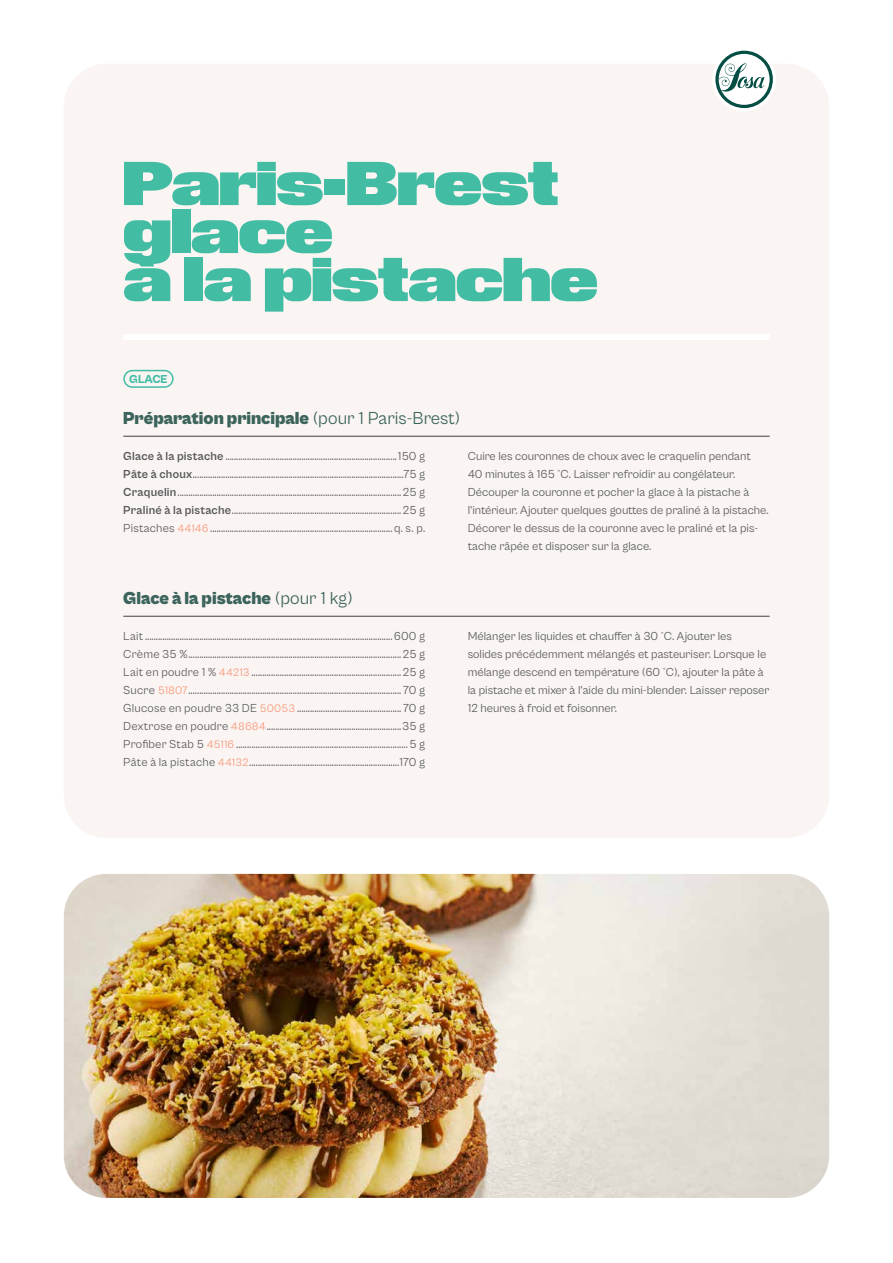
<style>
.page{position:relative;width:893px;height:1263px;background:#fff}
.page>*{position:absolute;margin:0;border:0;box-sizing:border-box;transform-origin:0 0}
.t1{font:60px/48px "Tempel Grotesk";color:#42bda3}
.t2{font:900 18px "Cabinet Grotesk";color:#3c645c}
.t3{font:12px/18px "Cabinet Grotesk";color:#58595b;text-align:justify}
.t4{font:800 12px "Cabinet Grotesk";letter-spacing:-.015em;color:#42bda3}
.s1{font-weight:400}
.s2{font-weight:700}
.s3{font-size:11.25px;color:#f79677}
</style>
<div class="page">
<div style="left:64px;top:64px;width:765px;height:774px;background:#faf5f3;border-radius:43px"></div>
<img style="left:64px;top:874px;width:765px;height:324px">
<div style="left:123px;top:334px;width:647px;height:6px;background:#fff"></div>
<hr style="left:123px;top:436px;width:647px;height:1px;background:#414042">
<hr style="left:123px;top:616px;width:647px;height:1px;background:#414042">
<div style="left:123px;top:370px;width:51px;height:18px;border:2px solid #42bda3;border-radius:8px"></div>
<div style="left:712px;top:47px;width:64px;height:64px;background:#fff;border-radius:50%"></div>
<svg style="left:715px;top:51px;width:58px;height:57px"></svg>
<h1 class="t1" style="left:123px;top:167px;width:476px">Paris-Brest glace<br>à la pistache</h1>
<p class="t4" style="left:129px;top:372px;width:40px">GLACE</p>
<h2 class="t2" style="left:123px;top:408px;width:338px">Préparation principale <span class="s1">(pour 1 Paris-Brest)</span></h2>
<p class="t3" style="left:123px;top:447px;width:303px"><span class="s2">Glace à la pistache</span> ...............................................................................150 g <span class="s2">Pâte à choux</span>.................................................................................................75 g <span class="s2">Craquelin</span>.......................................................................................................25 g <span class="s2">Praliné à la pistache</span>..............................................................................25 g Pistaches <span class="s3">44146</span>....................................................................................q. s. p.</p>
<p class="t3" style="left:468px;top:447px;width:302px;text-align:left">Cuire les couronnes de choux avec le craquelin pendant 40 minutes à 165 °C. Laisser refroidir au congélateur.<br>Découper la couronne et pocher la glace à la pistache à l’intérieur. Ajouter quelques gouttes de praliné à la pistache.<br>Décorer le dessus de la couronne avec le praliné et la pis&shy;tache râpée et disposer sur la glace.</p>
<h2 class="t2" style="left:123px;top:588px;width:231px">Glace à la pistache <span class="s1">(pour 1 kg)</span></h2>
<p class="t3" style="left:123px;top:627px;width:303px">Lait..................................................................................................................600 g Crème 35 %..................................................................................................25 g Lait en poudre 1 % <span class="s3">44213</span> .....................................................................25 g Sucre <span class="s3">51807</span>.................................................................................................. 70 g Glucose en poudre 33 DE <span class="s3">50053</span> ................................................ 70 g Dextrose en poudre <span class="s3">48684</span>..............................................................35 g Profiber Stab 5 <span class="s3">45116</span> ...............................................................................5 g Pâte à la pistache <span class="s3">44132</span>.....................................................................170 g</p>
<p class="t3" style="left:468px;top:627px;width:303px;text-align:left">Mélanger les liquides et chauffer à 30 °C. Ajouter les solides précédemment mélangés et pasteuriser. Lorsque le mélange descend en température (60 °C), ajouter la pâte à la pistache et mixer à l’aide du mini-blender. Laisser reposer 12 heures à froid et foisonner.</p>
</div>
